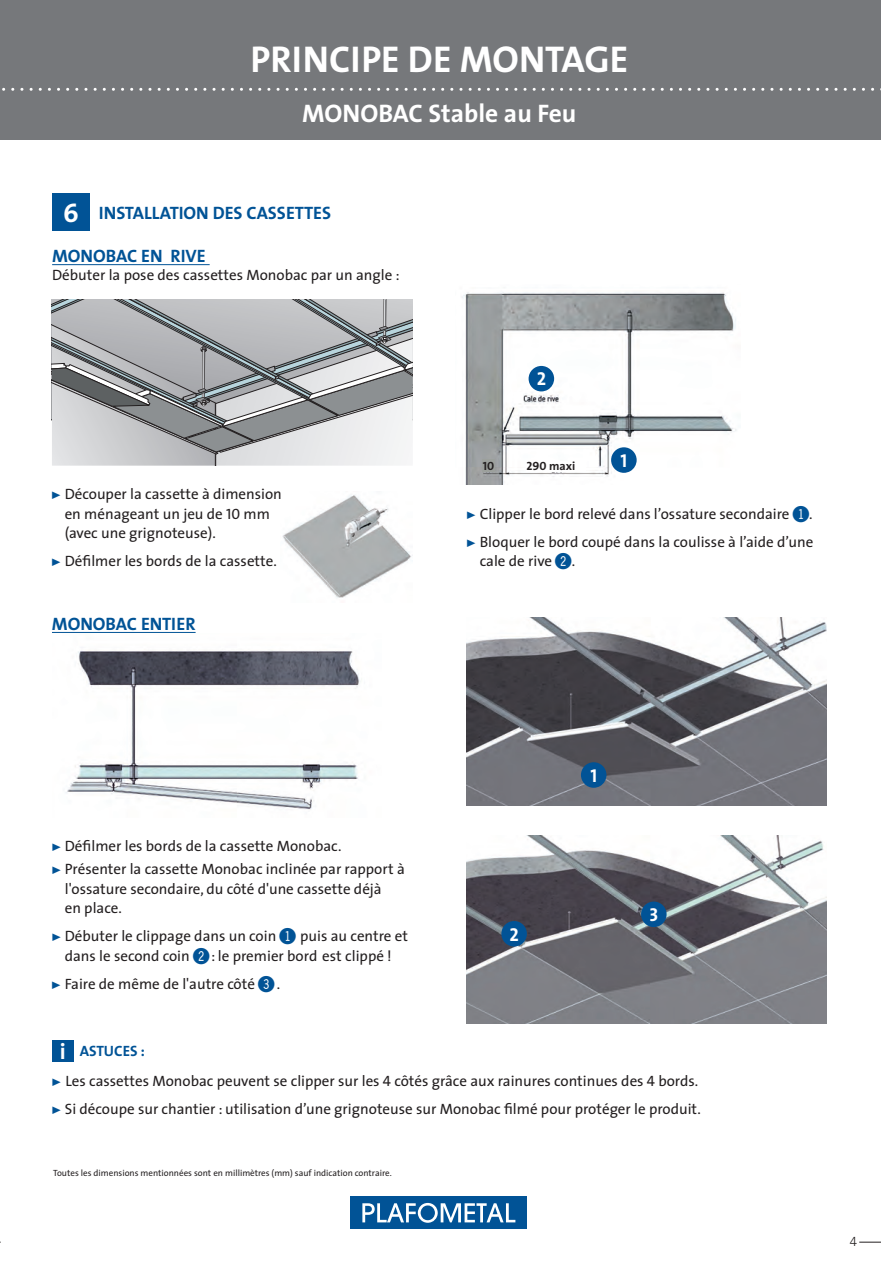
<style>
.page{position:relative;width:881px;height:1263px;background:#fff}
.page>*{position:absolute;margin:0;border:0;box-sizing:border-box;transform-origin:0 0}
.t1{font:700 37.5px "The Sans";color:#fff}
.t2{font:700 25.5px "The Sans";color:#fff}
.t3{font:18.75px "The Sans Bold Caps";color:#fff}
.t4{font:18px "The Sans Bold Caps";color:#015396}
.t5{font:15px/19.5px "The Sans";color:#231f20}
.t6{font:15px "The Sans Bold Caps";letter-spacing:-.005em;color:#015396}
.t7{font:13.5px "The Sans Light Caps";color:#231f20}
.t8{font:700 12px "The Sans";color:#231f20}
.t9{font:12px "The Sans Bold Caps";color:#231f20}
.t10{font:9px "The Sans";color:#231f20}
.s1{font-size:27px;color:#fff}
.s2{font-family:"Fleches Left Right";color:#015396}
.s3{font-family:"The Sans Caps"}
.s4{font-family:"The Sans Bold Caps";font-weight:400}
.s5{font-family:"Double Digits Round";font-size:21px;color:#015396}
.s6{font-family:"The Sans";font-weight:700;font-size:22.5px;color:#fff}
</style>
<div class="page">
<div style="left:0;top:0;width:880px;height:140px;background:#76787b"></div>
<svg style="left:2px;top:88px;width:879px;height:3px"></svg>
<svg style="left:859px;top:1242px;width:21px;height:1px"></svg>
<div style="left:52px;top:1040px;width:21px;height:22px;background:#015396"></div>
<hr style="left:52px;top:264px;width:157px;height:1px;background:#015396">
<div style="left:52px;top:193px;width:38px;height:38px;background:#015396"></div>
<hr style="left:52px;top:632px;width:143px;height:1px;background:#015396">
<img style="left:65px;top:650px;width:295px;height:160px">
<svg style="left:52px;top:300px;width:360px;height:166px"></svg>
<img style="left:282px;top:495px;width:129px;height:103px">
<img style="left:466px;top:835px;width:360px;height:188px">
<svg style="left:501px;top:921px;width:25px;height:25px"></svg>
<svg style="left:640px;top:901px;width:26px;height:26px"></svg>
<img style="left:466px;top:617px;width:360px;height:188px">
<svg style="left:580px;top:762px;width:26px;height:26px"></svg>
<img style="left:462px;top:292px;width:275px;height:192px">
<div style="left:513px;top:392px;width:9px;height:10px;background:#fff"></div>
<div style="left:588px;top:456px;width:9px;height:10px;background:#fff"></div>
<svg style="left:528px;top:366px;width:26px;height:25px"></svg>
<svg style="left:611px;top:447px;width:25px;height:26px"></svg>
<div style="left:526px;top:461px;width:60px;height:11px;background:#fff"></div>
<div style="left:482px;top:459px;width:13px;height:13px;background:#9ca09c"></div>
<div style="left:351px;top:1197px;width:175px;height:32px;background:#015396"></div>
<svg style="left:362px;top:1203px;width:153px;height:20px"></svg>
<h1 class="t1" style="left:250px;top:28px;width:379px">PRINCIPE DE MONTAGE</h1>
<h2 class="t2" style="left:302px;top:92px;width:275px">MONOBAC Stable au Feu</h2>
<p class="t4" style="left:63px;top:198px;width:269px"><span class="s1">6</span> INSTALLATION DES CASSETTES</p>
<p class="t4" style="left:52px;top:241px;width:155px">MONOBAC EN RIVE</p>
<p class="t5" style="left:52px;top:265px;width:349px">Débuter la pose des cassettes Monobac par un angle :</p>
<p class="t5" style="left:65px;top:484px;width:219px;text-indent:-13px"><span class="s2">!</span> Découper la cassette à dimension en ménageant un jeu de <span class="s3">10</span> mm (avec une grignoteuse).</p>
<p class="t5" style="left:52px;top:551px;width:226px"><span class="s2">!</span> Défilmer les bords de la cassette.</p>
<p class="t4" style="left:52px;top:609px;width:145px">MONOBAC ENTIER</p>
<p class="t3" style="left:536px;top:363px;width:11px">2</p>
<p class="t9" style="left:482px;top:456px;width:13px">10</p>
<p class="t8" style="left:526px;top:456px;width:50px"><span class="s4">290</span> maxi</p>
<p class="t3" style="left:620px;top:445px;width:8px">1</p>
<p class="t5" style="left:466px;top:499px;width:348px;line-height:28px"><span class="s2">!</span> Clipper le bord relevé dans l’ossature secondaire <span class="s5">!</span>. <span class="s2">!</span> Bloquer le bord coupé dans la coulisse à l’aide d’une</p>
<p class="t5" style="left:479px;top:551px;width:97px">cale de rive <span class="s5">@</span>.</p>
<p class="t5" style="left:52px;top:833px;width:354px;line-height:23.7px"><span class="s2">!</span> Défilmer les bords de la cassette Monobac.<br><span class="s2">!</span> Présenter la cassette Monobac inclinée par rapport à</p>
<p class="t5" style="left:65px;top:878px;width:318px">l'ossature secondaire, du côté d'une cassette déjà en place.</p>
<p class="t5" style="left:52px;top:926px;width:357px;text-align:center"><span class="s2">!</span> Débuter le clippage dans un coin <span class="s5">!</span> puis au centre et dans le second coin <span class="s5">@</span>: le premier bord est clippé !</p>
<p class="t5" style="left:52px;top:973px;width:230px"><span class="s2">!</span> Faire de même de l'autre côté <span class="s5">#</span>.</p>
<p class="t3" style="left:509px;top:918px;width:11px">2</p>
<p class="t3" style="left:590px;top:760px;width:8px">1</p>
<p class="t3" style="left:649px;top:899px;width:10px">3</p>
<p class="t6" style="left:60px;top:1038px;width:87px"><span class="s6">i</span> ASTUCES :</p>
<p class="t5" style="left:52px;top:1066px;width:650px;line-height:28px"><span class="s2">!</span> Les cassettes Monobac peuvent se clipper sur les <span class="s3">4</span> côtés grâce aux rainures continues des <span class="s3">4</span> bords. <span class="s2">!</span> Si découpe sur chantier : utilisation d’une grignoteuse sur Monobac filmé pour protéger le produit.</p>
<p class="t10" style="left:53px;top:1165px;width:340px">Toutes les dimensions mentionnées sont en millimètres (mm) sauf indication contraire.</p>
<p class="t7" style="left:849px;top:1230px;width:9px">4</p>
</div>
